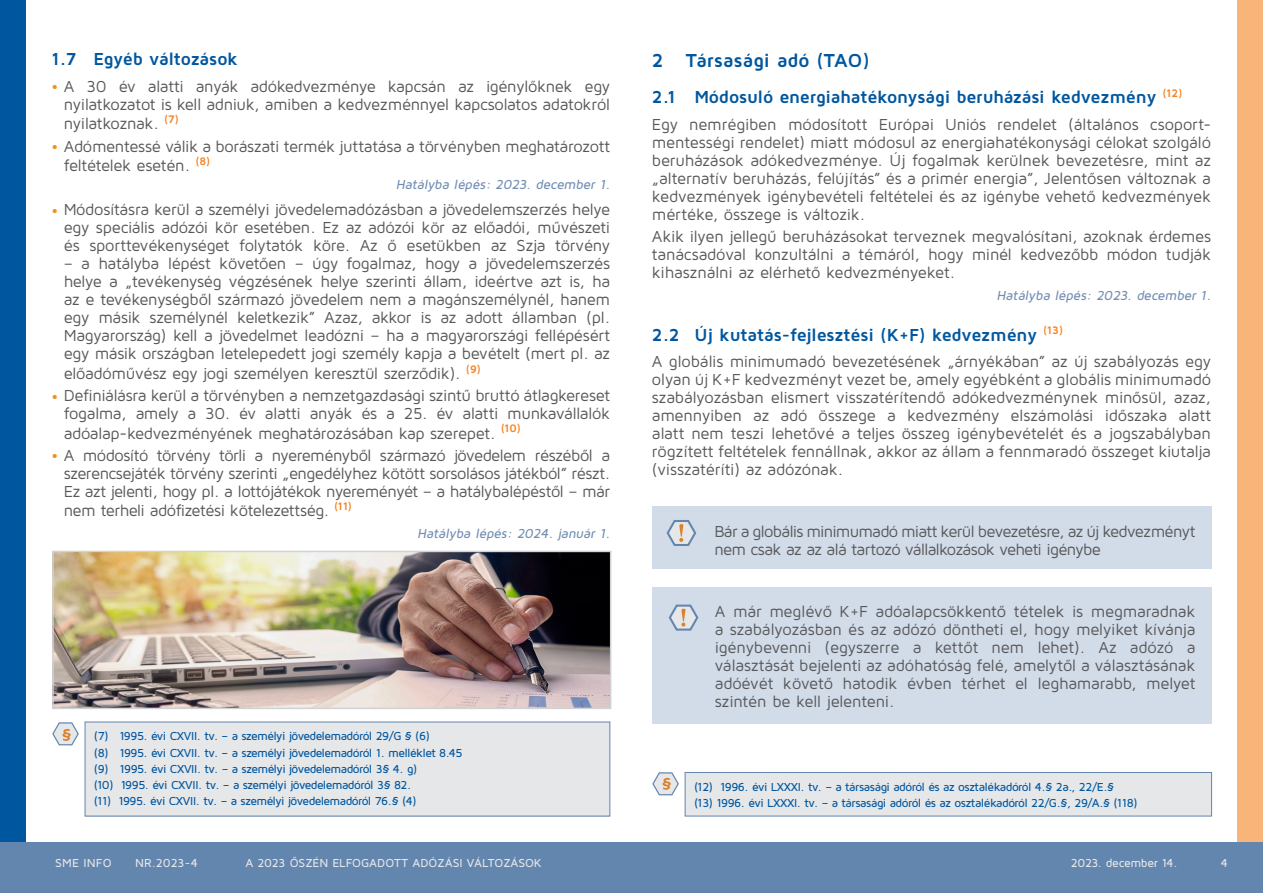
<style>
.page{position:relative;width:1263px;height:893px;background:#fff}
.page>*{position:absolute;margin:0;border:0;box-sizing:border-box;transform-origin:0 0}
.Heading_2{font:700 19.5px "Maven Pro";letter-spacing:-.005em;color:#01579f}
.Heading_3a_blue{font:700 18px "Maven Pro";letter-spacing:-.015em;color:#01579f}
.Body_text{font:16.5px/18px "Maven Pro";letter-spacing:-.025em;color:#57585a;text-align:justify}
.Body_text-2{font:16.5px/18px "Maven Pro";letter-spacing:-.045em;color:#57585a}
.Hataélyba_lépés{font:italic 500 13.5px "Maven Pro";color:#728eb3}
.Footnote_text_blue{font:500 12px "Maven Pro";letter-spacing:-.045em;color:#01579f}
.t1{font:500 12px "Maven Pro";letter-spacing:-.01em;color:#e6e7e9}
.t2{font:500 12px "Maven Pro";letter-spacing:-.03em;color:#e6e7e9}
.s1{font-size:18px;color:#f4901d}
</style>
<div class="page">
<div style="left:0;top:842px;width:1263px;height:51px;background:#6386ae"></div>
<div style="left:0;top:0;width:26px;height:842px;background:#01579f"></div>
<div style="left:1237px;top:0;width:26px;height:842px;background:#f9b479"></div>
<div style="left:652px;top:507px;width:559px;height:62px;background:#d2dbe8"></div>
<svg style="left:666px;top:520px;width:31px;height:26px"></svg>
<div style="left:652px;top:587px;width:559px;height:136px;background:#d2dbe8"></div>
<svg style="left:668px;top:604px;width:31px;height:27px"></svg>
<svg style="left:52px;top:722px;width:27px;height:24px"></svg>
<div style="left:85px;top:722px;width:525px;height:94px;background:#e6e7e9"></div>
<svg style="left:652px;top:772px;width:27px;height:24px"></svg>
<div style="left:685px;top:772px;width:526px;height:44px;background:#e6e7e9"></div>
<div style="left:685px;top:772px;width:527px;height:44px;border:1px solid #6386ae"></div>
<img style="left:55px;top:554px;width:553px;height:152px">
<div style="left:52px;top:551px;width:559px;height:158px;border:2px solid #d1d2d4"></div>
<p class="Heading_3a_blue" style="left:51px;top:48px;width:188px">1.7 Egyéb változások</p>
<p class="Body_text" style="left:51px;top:77px;width:561px;text-align:right"><span class="s1">•</span> A 30 év alatti anyák adókedvezménye kapcsán az igénylőknek egy nyilatkozatot is kell adniuk, amiben a kedvezménnyel kapcsolatos adatokról</p>
<p class="Body_text" style="left:64px;top:114px;width:117px">nyilatkoznak. <sup>(7)</sup></p>
<p class="Body_text" style="left:64px;top:136px;width:548px;line-height:19.5px;text-indent:-13px"><span class="s1">•</span> Adómentessé válik a borászati termék juttatása a törvényben meghatározott feltételek esetén. <sup>(8)</sup></p>
<p class="Hataélyba_lépés" style="left:396px;top:176px;width:219px">Hatályba lépés: 2023. december 1.</p>
<p class="Body_text" style="left:64px;top:200px;width:548px;text-indent:-13px"><span class="s1">•</span> Módosításra kerül a személyi jövedelemadózásban a jövedelemszerzés helye egy speciális adózói kör esetében. Ez az adózói kör az előadói, művészeti és sporttevékenységet folytatók köre. Az ő esetükben az Szja törvény</p>
<p class="Body_text" style="left:64px;top:254px;width:548px">– a hatályba lépést követően – úgy fogalmaz, hogy a jövedelemszerzés helye a „tevékenység végzésének helye szerinti állam, ideértve azt is, ha az e tevékenységből származó jövedelem nem a magánszemélynél, hanem egy másik személynél keletkezik” Azaz, akkor is az adott államban (pl.<br>Magyarország) kell a jövedelmet leadózni – ha a magyarországi fellépésért egy másik országban letelepedett jogi személy kapja a bevételt (mert pl. az</p>
<p class="Body_text" style="left:64px;top:364px;width:419px">előadóművész egy jogi személyen keresztül szerződik). <sup>(9)</sup></p>
<p class="Body_text" style="left:51px;top:386px;width:561px;text-align:right"><span class="s1">•</span> Definiálásra kerül a törvényben a nemzetgazdasági szintű bruttó átlagkereset fogalma, amely a 30. év alatti anyák és a 25. év alatti munkavállalók</p>
<p class="Body_text" style="left:64px;top:423px;width:459px">adóalap-kedvezményének meghatározásában kap szerepet. <sup>(10)</sup></p>
<p class="Body_text" style="left:64px;top:446px;width:548px;text-indent:-13px"><span class="s1">•</span> A módosító törvény törli a nyereményből származó jövedelem részéből a szerencsejáték törvény szerinti „engedélyhez kötött sorsolásos játékból” részt.<br>Ez azt jelenti, hogy pl. a lottójátékok nyereményét – a hatálybalépéstől – már</p>
<p class="Body_text" style="left:64px;top:501px;width:290px">nem terheli adófizetési kötelezettség. <sup>(11)</sup></p>
<p class="Hataélyba_lépés" style="left:417px;top:525px;width:197px">Hatályba lépés: 2024. január 1.</p>
<p class="Footnote_text_blue" style="left:94px;top:729px;width:338px">(7) 1995. évi CXVII. tv. – a személyi jövedelemadóról 29/G § (6)</p>
<p class="Footnote_text_blue" style="left:94px;top:745px;width:370px">(8) 1995. évi CXVII. tv. – a személyi jövedelemadóról 1. melléklet 8.45</p>
<p class="Footnote_text_blue" style="left:94px;top:761px;width:325px">(9) 1995. évi CXVII. tv. – a személyi jövedelemadóról 3§ 4. g)</p>
<p class="Footnote_text_blue" style="left:94px;top:778px;width:319px">(10) 1995. évi CXVII. tv. – a személyi jövedelemadóról 3§ 82.</p>
<p class="Footnote_text_blue" style="left:94px;top:794px;width:324px">(11) 1995. évi CXVII. tv. – a személyi jövedelemadóról 76.§ (4)</p>
<p class="Heading_2" style="left:652px;top:48px;width:220px">2 Társasági adó (TAO)</p>
<p class="Heading_3a_blue" style="left:652px;top:86px;width:532px">2.1 Módosuló energiahatékonysági beruházási kedvezmény <sup>(12)</sup></p>
<p class="Body_text" style="left:652px;top:115px;width:561px">Egy nemrégiben módosított Európai Uniós rendelet (általános csoport&shy;mentességi rendelet) miatt módosul az energiahatékonysági célokat szolgáló beruházások adókedvezménye. Új fogalmak kerülnek bevezetésre, mint az „alternatív beruházás, felújítás” és a primér energia”, Jelentősen változnak a kedvezmények igénybevételi feltételei és az igénybe vehető kedvezmények mértéke, összege is változik.</p>
<p class="Body_text" style="left:652px;top:227px;width:561px">Akik ilyen jellegű beruházásokat terveznek megvalósítani, azoknak érdemes tanácsadóval konzultálni a témáról, hogy minél kedvezőbb módon tudják kihasználni az elérhető kedvezményeket.</p>
<p class="Hataélyba_lépés" style="left:997px;top:287px;width:219px">Hatályba lépés: 2023. december 1.</p>
<p class="Heading_3a_blue" style="left:652px;top:323px;width:413px">2.2 Új kutatás-fejlesztési (K+F) kedvezmény <sup>(13)</sup></p>
<p class="Body_text" style="left:652px;top:352px;width:561px">A globális minimumadó bevezetésének „árnyékában” az új szabályozás egy olyan új K+F kedvezményt vezet be, amely egyébként a globális minimumadó szabályozásban elismert visszatérítendő adókedvezménynek minősül, azaz, amennyiben az adó összege a kedvezmény elszámolási időszaka alatt alatt nem teszi lehetővé a teljes összeg igénybevételét és a jogszabályban rögzített feltételek fennállnak, akkor az állam a fennmaradó összeget kiutalja (visszatéríti) az adózónak.</p>
<p class="Body_text-2" style="left:714px;top:522px;width:483px">Bár a globális minimumadó miatt kerül bevezetésre, az új kedvezményt nem csak az az alá tartozó vállalkozások veheti igénybe</p>
<p class="Body_text" style="left:715px;top:602px;width:482px">A már meglévő K+F adóalapcsökkentő tételek is megmaradnak a szabályozásban és az adózó döntheti el, hogy melyiket kívánja igénybevenni (egyszerre a kettőt nem lehet). Az adózó a választását bejelenti az adóhatóság felé, amelytől a választásának adóévét követő hatodik évben térhet el leghamarabb, melyet szintén be kell jelenteni.</p>
<p class="Footnote_text_blue" style="left:694px;top:779px;width:422px">(12) 1996. évi LXXXI. tv. – a társasági adóról és az osztalékadóról 4.§ 2a., 22/E.§</p>
<p class="Footnote_text_blue" style="left:694px;top:796px;width:445px">(13) 1996. évi LXXXI. tv. – a társasági adóról és az osztalékadóról 22/G.§, 29/A.§ (118)</p>
<p class="t1" style="left:55px;top:856px;width:58px">SME INFO</p>
<p class="t1" style="left:135px;top:856px;width:64px">Nr.2023-4</p>
<p class="t1" style="left:246px;top:856px;width:298px">A 2023 őszén ELFOGADOTT ADÓZÁSI VÁLTOZÁSOK</p>
<p class="t2" style="left:1071px;top:856px;width:108px">2023. december 14.</p>
<p class="t1" style="left:1221px;top:856px;width:9px">4</p>
</div>
